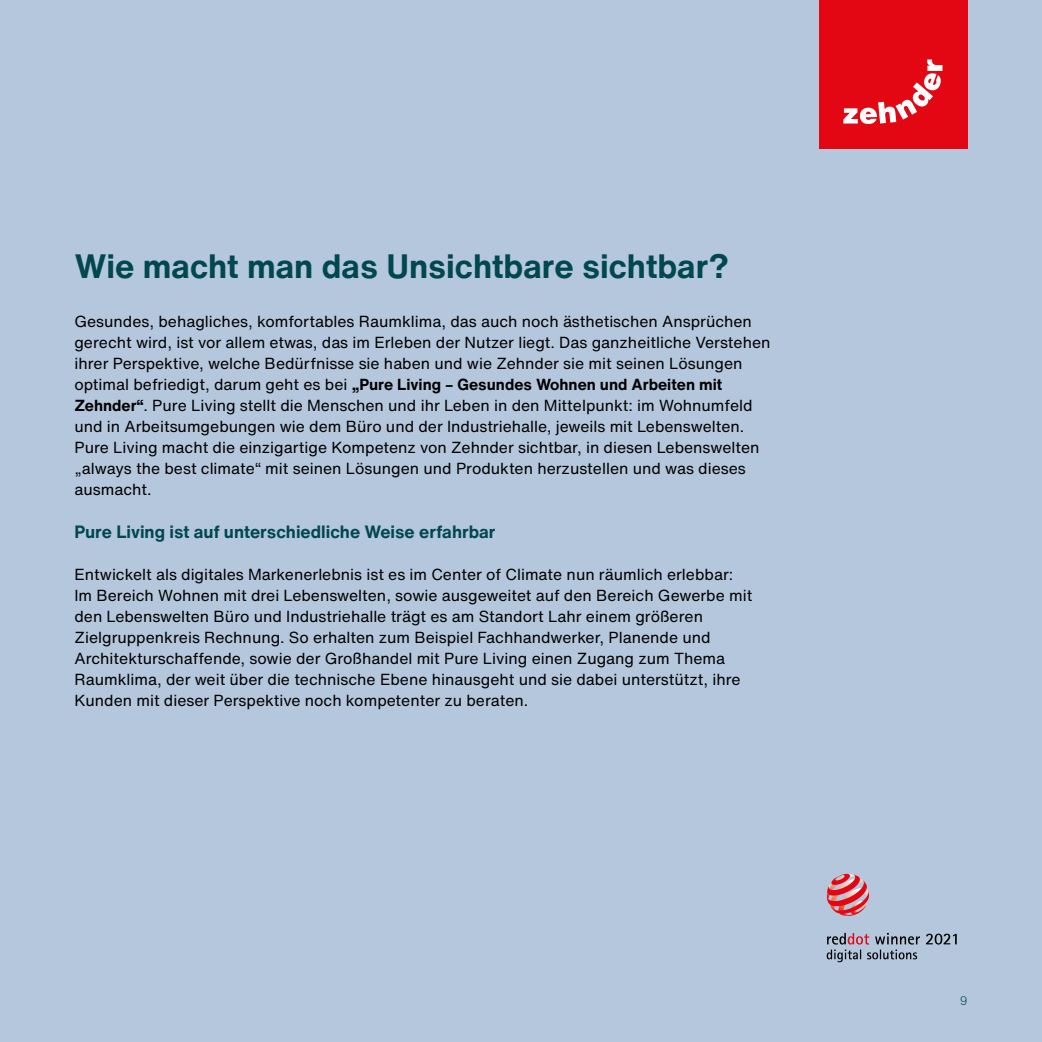
<style>
.page{position:relative;width:1042px;height:1042px;background:#b5c7dc}
.page>*{position:absolute;margin:0;border:0;box-sizing:border-box;transform-origin:0 0}
.t1{font:700 33.25px "Helvetica Now Text";color:#00474f}
.t2{font:700 17.5px "Helvetica Now Text";color:#00474f}
.t3{font:15.75px/21px "Helvetica Now Text";color:#000}
.t4{font:300 12.25px "Helvetica Now Text";color:#00474f}
.s1{font-weight:700}
</style>
<div class="page">
<div style="left:819px;top:0;width:148px;height:149px;background:#e30613"></div>
<svg style="left:843px;top:59px;width:99px;height:65px"></svg>
<svg style="left:827px;top:874px;width:42px;height:42px"></svg>
<svg style="left:826px;top:933px;width:131px;height:29px"></svg>
<h1 class="t1" style="left:74px;top:244px;width:656px">Wie macht man das Unsichtbare sichtbar?</h1>
<p class="t3" style="left:74px;top:311px;width:697px">Gesundes, behagliches, komfortables Raumklima, das auch noch ästhetischen Ansprüchen gerecht wird, ist vor allem etwas, das im Erleben der Nutzer liegt. Das ganzheitliche Verstehen ihrer Perspektive, welche Bedürfnisse sie haben und wie Zehnder sie mit seinen Lösungen optimal befriedigt, darum geht es bei <span class="s1">„Pure Living – Gesundes Wohnen und Arbeiten mit Zehnder“</span>. Pure Living stellt die Menschen und ihr Leben in den Mittelpunkt: im Wohnumfeld und in Arbeitsumgebungen wie dem Büro und der Industriehalle, jeweils mit Lebenswelten.<br>Pure Living macht die einzigartige Kompetenz von Zehnder sichtbar, in diesen Lebenswelten „always the best climate“ mit seinen Lösungen und Produkten herzustellen und was dieses ausmacht.</p>
<p class="t2" style="left:74px;top:519px;width:422px">Pure Living ist auf unterschiedliche Weise erfahrbar</p>
<p class="t3" style="left:74px;top:563px;width:679px">Entwickelt als digitales Markenerlebnis ist es im Center of Climate nun räumlich erlebbar:<br>Im Bereich Wohnen mit drei Lebenswelten, sowie ausgeweitet auf den Bereich Gewerbe mit den Lebenswelten Büro und Industriehalle trägt es am Standort Lahr einem größeren Zielgruppenkreis Rechnung. So erhalten zum Beispiel Fachhandwerker, Planende und Architekturschaffende, sowie der Großhandel mit Pure Living einen Zugang zum Thema Raumklima, der weit über die technische Ebene hinausgeht und sie dabei unterstützt, ihre Kunden mit dieser Perspektive noch kompetenter zu beraten.</p>
<p class="t4" style="left:959px;top:992px;width:9px">9</p>
</div>
